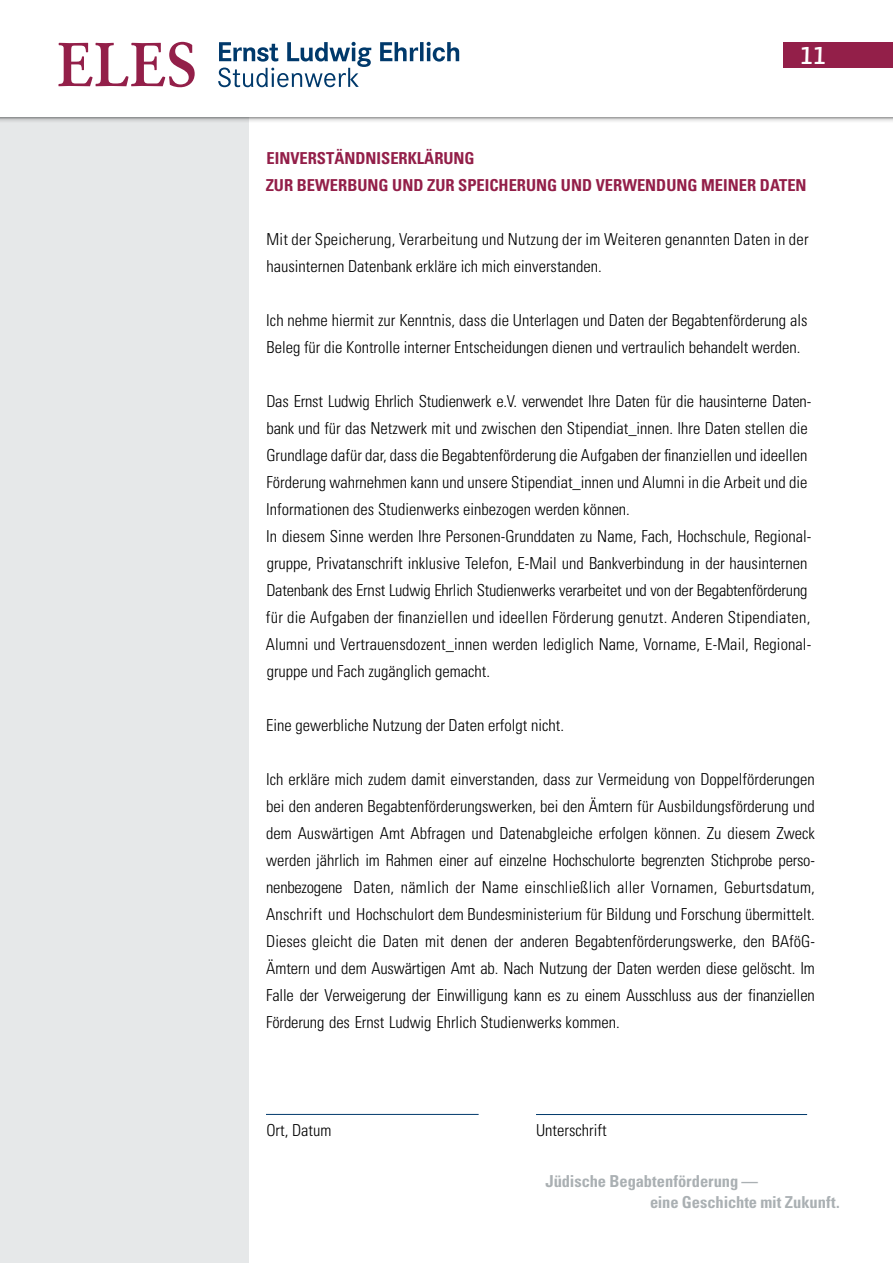
<style>
.page{position:relative;width:893px;height:1263px;background:#fff}
.page>*{position:absolute;margin:0;border:0;box-sizing:border-box;transform-origin:0 0}
.t1{font:italic 600 24px "Novel Sans Pro";color:#fff}
.t2{font:300 condensed 16.5px/27px "Univers";color:#000}
.t3{font:700 condensed 16.5px/27px "Univers";color:#931f49}
.t4{font:700 condensed 16.5px/21px "Univers";letter-spacing:-.005em;color:#aab0b3}
</style>
<div class="page">
<div style="left:0;top:97px;width:249px;height:1166px;background:#e6e8e9"></div>
<div style="left:0;top:0;width:893px;height:123px;background:#000;opacity:.35"></div>
<div style="left:0;top:0;width:893px;height:117px;background:#fff"></div>
<svg style="left:58px;top:42px;width:137px;height:45px"></svg>
<svg style="left:218px;top:42px;width:241px;height:45px"></svg>
<div style="left:783px;top:42px;width:110px;height:26px;background:#931f49"></div>
<hr style="left:266px;top:1114px;width:213px;height:1px;background:#00396b">
<hr style="left:536px;top:1114px;width:271px;height:1px;background:#00396b">
<h1 class="t1" style="left:800px;top:38px;width:28px">11</h1>
<p class="t3" style="left:266px;top:145px;width:542px">EINVERSTÄNDNISERKLÄRUNG<br>ZUR BEWERBUNG UND ZUR SPEICHERUNG UND VERWENDUNG MEINER DATEN</p>
<p class="t2" style="left:266px;top:226px;width:544px">Mit der Speicherung, Verarbeitung und Nutzung der im Weiteren genannten Daten in der hausinternen Datenbank erkläre ich mich einverstanden.</p>
<p class="t2" style="left:266px;top:307px;width:543px">Ich nehme hiermit zur Kenntnis, dass die Unterlagen und Daten der Begabtenförderung als<br>Beleg für die Kontrolle interner Entscheidungen dienen und vertraulich behandelt werden.</p>
<p class="t2" style="left:266px;top:388px;width:547px">Das Ernst Ludwig Ehrlich Studienwerk e.V. verwendet Ihre Daten für die hausinterne Daten&shy;bank und für das Netzwerk mit und zwischen den Stipendiat_innen. Ihre Daten stellen die Grundlage dafür dar, dass die Begabtenförderung die Aufgaben der finanziellen und ideellen Förderung wahrnehmen kann und unsere Stipendiat_innen und Alumni in die Arbeit und die Informationen des Studienwerks einbezogen werden können.<br>In diesem Sinne werden Ihre Personen-Grunddaten zu Name, Fach, Hochschule, Regional&shy;gruppe, Privatanschrift inklusive Telefon, E-Mail und Bankverbindung in der hausinternen Datenbank des Ernst Ludwig Ehrlich Studienwerks verarbeitet und von der Begabtenförderung für die Aufgaben der finanziellen und ideellen Förderung genutzt. Anderen Stipendiaten, Alumni und Vertrauensdozent_innen werden lediglich Name, Vorname, E-Mail, Regional&shy;gruppe und Fach zugänglich gemacht.</p>
<p class="t2" style="left:266px;top:712px;width:299px">Eine gewerbliche Nutzung der Daten erfolgt nicht.</p>
<p class="t2" style="left:266px;top:766px;width:550px;text-align:justify">Ich erkläre mich zudem damit einverstanden, dass zur Vermeidung von Doppelförderungen bei den anderen Begabtenförderungswerken, bei den Ämtern für Ausbildungsförderung und dem Auswärtigen Amt Abfragen und Datenabgleiche erfolgen können. Zu diesem Zweck werden jährlich im Rahmen einer auf einzelne Hochschulorte begrenzten Stichprobe perso&shy;nenbezogene Daten, nämlich der Name einschließlich aller Vornamen, Geburtsdatum, Anschrift und Hochschulort dem Bundesministerium für Bildung und Forschung übermittelt.<br>Dieses gleicht die Daten mit denen der anderen Begabtenförderungswerke, den BAföG-Ämtern und dem Auswärtigen Amt ab. Nach Nutzung der Daten werden diese gelöscht. Im Falle der Verweigerung der Einwilligung kann es zu einem Ausschluss aus der finanziellen Förderung des Ernst Ludwig Ehrlich Studienwerks kommen.</p>
<p class="t2" style="left:266px;top:1117px;width:67px">Ort, Datum</p>
<p class="t2" style="left:536px;top:1117px;width:72px">Unterschrift</p>
<p class="t4" style="left:650px;top:1170px;width:191px;text-indent:-105px">Jüdische Begabtenförderung —<br>eine Geschichte mit Zukunft.</p>
</div>
